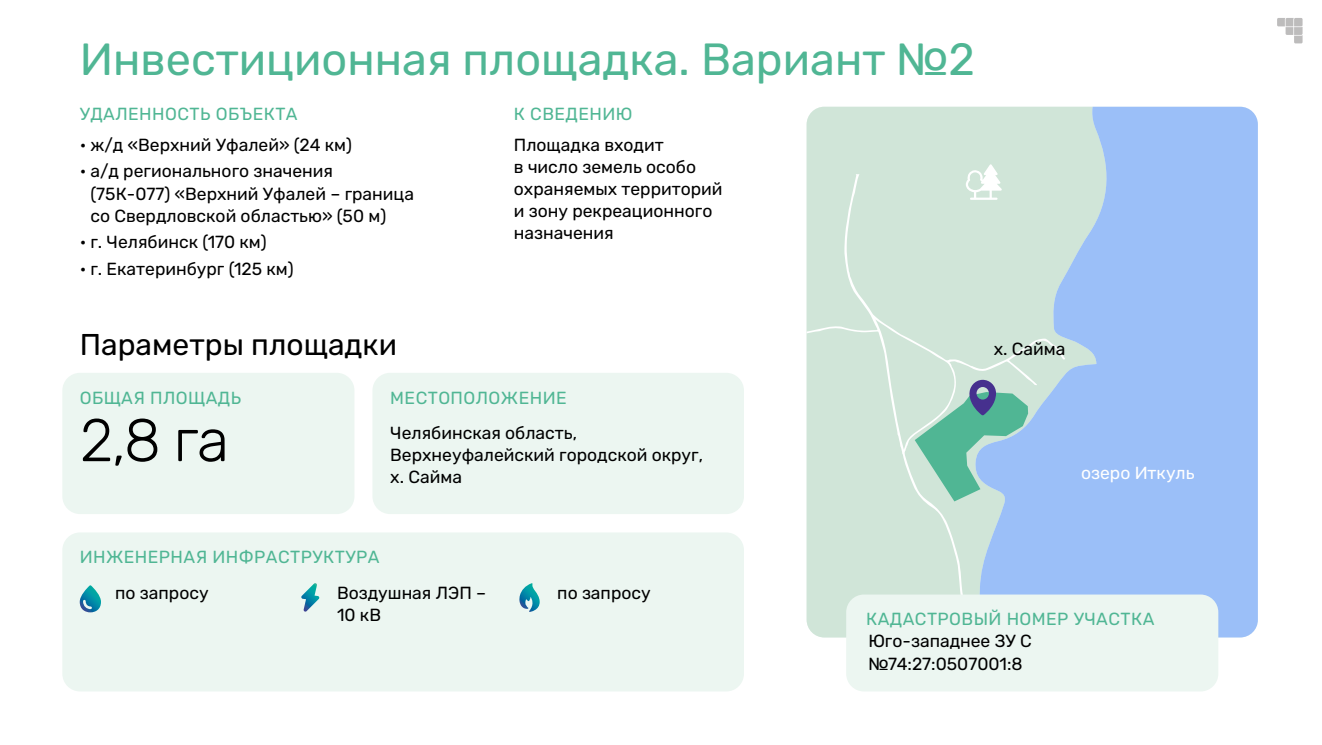
<style>
.page{position:relative;width:1322px;height:745px;background:#fff}
.page>*{position:absolute;margin:0;border:0;box-sizing:border-box;transform-origin:0 0}
.t1{font:300 60px "Rubik";color:#000}
.t2{font:45px "Rubik";color:#50b694}
.t3{font:30px "Rubik";color:#000}
.t4{font:17.5px/22.1px "Rubik";color:#000}
.t5{font:17.5px "Rubik";letter-spacing:.025em;color:#50b694}
.t6{font:17.5px "Rubik";color:#fff}
</style>
<div class="page">
<svg style="left:1277px;top:18px;width:26px;height:26px"></svg>
<div style="left:806px;top:107px;width:168px;height:67px;background:#d0e5d8"></div>
<svg style="left:974px;top:107px;width:284px;height:530px;background:#a1c3f4"></svg>
<svg style="left:806px;top:174px;width:259px;height:422px;background:#cae0dc"></svg>
<div style="left:806px;top:596px;width:49px;height:41px;background:#d0e5d8"></div>
<svg style="left:914px;top:379px;width:114px;height:125px;background:#91c5c2"></svg>
<div style="left:62px;top:372px;width:292px;height:141px;background:#ecf6f1;border-radius:18px"></div>
<div style="left:62px;top:532px;width:682px;height:159px;background:#ecf6f1;border-radius:18px"></div>
<div style="left:372px;top:372px;width:372px;height:141px;background:#ecf6f1;border-radius:18px"></div>
<div style="left:846px;top:594px;width:372px;height:97px;background:#ecf6f1;border-radius:18px"></div>
<svg style="left:966px;top:164px;width:36px;height:36px"></svg>
<svg style="left:80px;top:585px;width:21px;height:27px"></svg>
<svg style="left:301px;top:583px;width:18px;height:28px"></svg>
<svg style="left:519px;top:583px;width:21px;height:28px"></svg>
<h2 class="t2" style="left:80px;top:35px;width:897px">Инвестиционная площадка. Вариант №2</h2>
<p class="t5" style="left:80px;top:104px;width:219px">УДАЛЕННОСТЬ ОБЪЕКТА</p>
<p class="t5" style="left:514px;top:104px;width:120px">К СВЕДЕНИЮ</p>
<p class="t4" style="left:80px;top:134px;width:274px">• ж/д «Верхний Уфалей» (24 км)</p>
<p class="t4" style="left:90px;top:161px;width:325px;text-indent:-11px">• а/д регионального значения (75К-077) «Верхний Уфалей – граница со Свердловской областью» (50 м)</p>
<p class="t4" style="left:80px;top:231px;width:189px">• г. Челябинск (170 км)</p>
<p class="t4" style="left:80px;top:258px;width:216px">• г. Екатеринбург (125 км)</p>
<p class="t4" style="left:514px;top:134px;width:210px">Площадка входит<br>в число земель особо охраняемых территорий и зону рекреационного назначения</p>
<h3 class="t3" style="left:80px;top:327px;width:319px">Параметры площадки</h3>
<p class="t5" style="left:80px;top:387px;width:163px">ОБЩАЯ ПЛОЩАДЬ</p>
<h1 class="t1" style="left:80px;top:406px;width:151px">2,8 га</h1>
<p class="t5" style="left:390px;top:387px;width:178px">МЕСТОПОЛОЖЕНИЕ</p>
<p class="t4" style="left:390px;top:422px;width:314px">Челябинская область,<br>Верхнеуфалейский городской округ, х. Сайма</p>
<p class="t4" style="left:993px;top:338px;width:73px">x. Сайма</p>
<p class="t6" style="left:1081px;top:463px;width:115px">озеро Иткуль</p>
<p class="t5" style="left:80px;top:547px;width:301px">ИНЖЕНЕРНАЯ ИНФРАСТРУКТУРА</p>
<p class="t4" style="left:115px;top:581px;width:95px">по запросу</p>
<p class="t4" style="left:337px;top:581px;width:151px">Воздушная ЛЭП –<br>10 кВ</p>
<p class="t4" style="left:557px;top:581px;width:95px">по запросу</p>
<p class="t5" style="left:866px;top:609px;width:290px">КАДАСТРОВЫЙ НОМЕР УЧАСТКА</p>
<p class="t4" style="left:868px;top:630px;width:165px">Юго-западнее ЗУ С №74:27:0507001:8</p>
</div>
